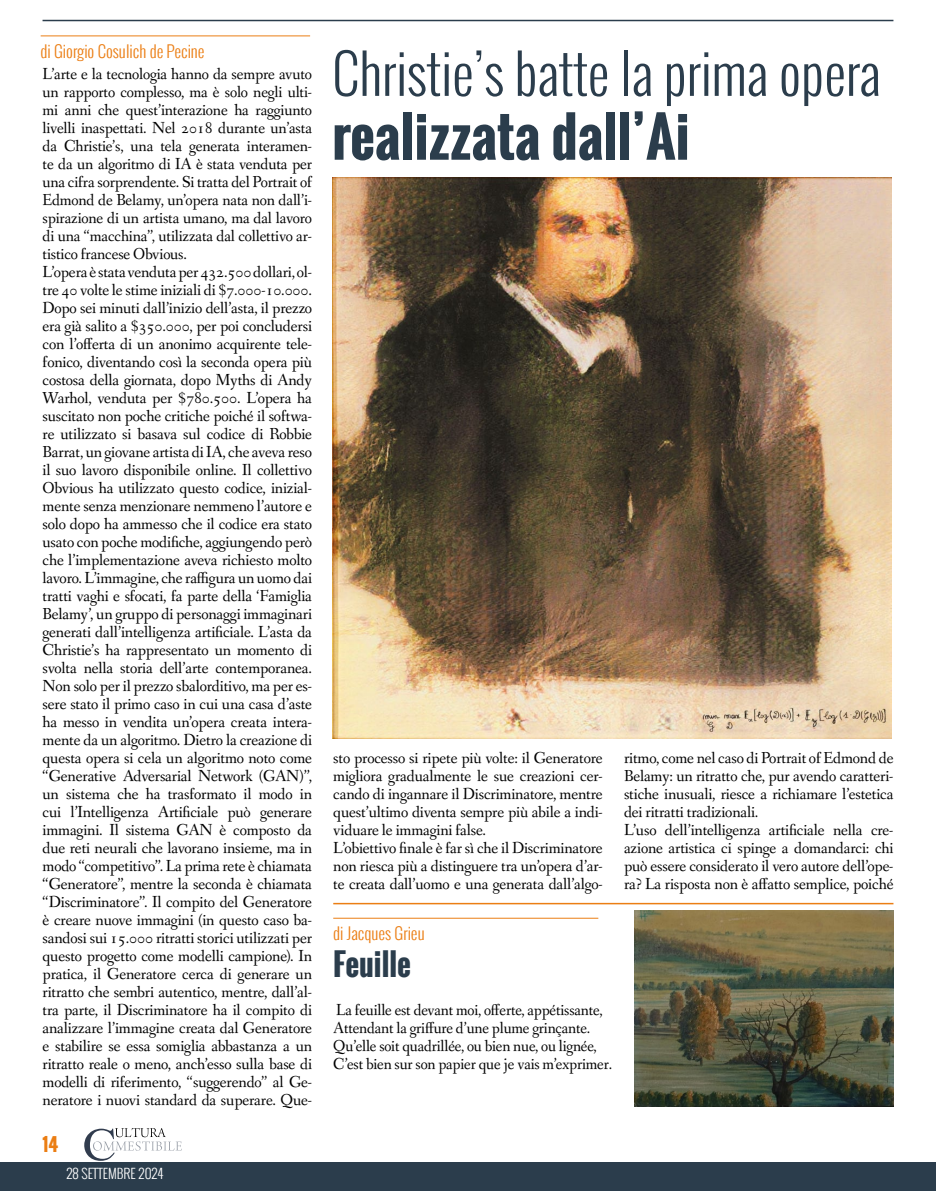
<style>
.page{position:relative;width:936px;height:1191px;background:#fff}
.page>*{position:absolute;margin:0;border:0;box-sizing:border-box;transform-origin:0 0}
.t1{font:300 54px "Oswald";color:#2b3d4c}
.t2{font:700 54px "Oswald";color:#2b3d4c}
.t3{font:700 30px "Oswald";color:#2b3d4c}
.t4{font:700 18px "Oswald";color:#eb7e14}
.t5{font:16.5px/18px "Fanwood Text";letter-spacing:-.01em;color:#000}
.t6{font:16.5px/18px "Fanwood Text";letter-spacing:-.01em;color:#000;scale:.95 1}
.t7{font:300 16.5px "Oswald";color:#eb7e14}
.t8{font:300 13.5px "Oswald";color:#fff}
</style>
<div class="page">
<div style="left:0;top:1162px;width:935px;height:29px;background:#2b3d4c"></div>
<svg style="left:84px;top:1128px;width:98px;height:32px"></svg>
<hr style="left:43px;top:20px;width:850px;height:1px;background:#2b3d4c">
<hr style="left:41px;top:36px;width:269px;height:1px;background:#eb7e14">
<img style="left:332px;top:177px;width:559px;height:562px">
<hr style="left:333px;top:918px;width:265px;height:1px;background:#eb7e14">
<img style="left:634px;top:911px;width:259px;height:195px">
<hr style="left:333px;top:903px;width:560px;height:1px;background:#eb7e14">
<p class="t7" style="left:41px;top:39px;width:165px">di Giorgio Cosulich de Pecine</p>
<h1 class="t1" style="left:332px;top:34px;width:550px">Christie’s batte la prima opera</h1>
<h1 class="t2" style="left:332px;top:96px;width:359px">realizzata dall’Ai</h1>
<p class="t5" style="left:43px;top:65px;width:271px">L’arte e la tecnologia hanno da sempre avuto un rapporto complesso, ma è solo negli ulti&shy;mi anni che quest’interazione ha raggiunto livelli inaspettati. Nel 2018 durante un’asta da Christie’s, una tela generata interamen&shy;te da un algoritmo di IA è stata venduta per una cifra sorprendente. Si tratta del Portrait of Edmond de Belamy, un’opera nata non dall’i&shy;spirazione di un artista umano, ma dal lavoro di una “macchina”, utilizzata dal collettivo ar&shy;tistico francese Obvious.<br>L’opera è stata venduta per 432.500 dollari, ol&shy;tre 40 volte le stime iniziali di $7.000-10.000.<br>Dopo sei minuti dall’inizio dell’asta, il prezzo era già salito a $350.000, per poi concludersi con l’offerta di un anonimo acquirente tele&shy;fonico, diventando così la seconda opera più costosa della giornata, dopo Myths di Andy Warhol, venduta per $780.500. L’opera ha suscitato non poche critiche poiché il softwa&shy;re utilizzato si basava sul codice di Robbie Barrat, un giovane artista di IA, che aveva reso il suo lavoro disponibile online. Il collettivo Obvious ha utilizzato questo codice, inizial&shy;mente senza menzionare nemmeno l’autore e solo dopo ha ammesso che il codice era stato usato con poche modifiche, aggiungendo però che l’implementazione aveva richiesto molto lavoro. L’immagine, che raffigura un uomo dai tratti vaghi e sfocati, fa parte della ‘Famiglia Belamy’, un gruppo di personaggi immaginari generati dall’intelligenza artificiale. L’asta da Christie’s ha rappresentato un momento di svolta nella storia dell’arte contemporanea.<br>Non solo per il prezzo sbalorditivo, ma per es&shy;sere stato il primo caso in cui una casa d’aste ha messo in vendita un’opera creata intera&shy;mente da un algoritmo. Dietro la creazione di questa opera si cela un algoritmo noto come “Generative Adversarial Network (GAN)”, un sistema che ha trasformato il modo in cui l’Intelligenza Artificiale può generare immagini. Il sistema GAN è composto da due reti neurali che lavorano insieme, ma in modo “competitivo”. La prima rete è chiamata “Generatore”, mentre la seconda è chiamata “Discriminatore”. Il compito del Generatore è creare nuove immagini (in questo caso ba&shy;sandosi sui 15.000 ritratti storici utilizzati per questo progetto come modelli campione). In pratica, il Generatore cerca di generare un ritratto che sembri autentico, mentre, dall’al&shy;tra parte, il Discriminatore ha il compito di analizzare l’immagine creata dal Generatore e stabilire se essa somiglia abbastanza a un ritratto reale o meno, anch’esso sulla base di modelli di riferimento, “suggerendo” al Ge&shy;neratore i nuovi standard da superare. Que-</p>
<p class="t5" style="left:333px;top:749px;width:271px">sto processo si ripete più volte: il Generatore migliora gradualmente le sue creazioni cer&shy;cando di ingannare il Discriminatore, mentre quest’ultimo diventa sempre più abile a indi&shy;viduare le immagini false.<br>L’obiettivo finale è far sì che il Discriminatore non riesca più a distinguere tra un’opera d’ar&shy;te creata dall’uomo e una generata dall’algo-</p>
<p class="t5" style="left:624px;top:749px;width:271px">ritmo, come nel caso di Portrait of Edmond de Belamy: un ritratto che, pur avendo caratteri&shy;stiche inusuali, riesce a richiamare l’estetica dei ritratti tradizionali.<br>L’uso dell’intelligenza artificiale nella cre&shy;azione artistica ci spinge a domandarci: chi può essere considerato il vero autore dell’ope&shy;ra? La risposta non è affatto semplice, poiché</p>
<p class="t7" style="left:333px;top:921px;width:93px">di Jacques Grieu</p>
<h2 class="t3" style="left:333px;top:941px;width:79px">Feuille</h2>
<p class="t6" style="left:333px;top:1001px;width:295px">La feuille est devant moi, offerte, appétissante, Attendant la griffure d’une plume grinçante.<br>Qu’elle soit quadrillée, ou bien nue, ou lignée, C’est bien sur son papier que je vais m’exprimer.</p>
<p class="t4" style="left:43px;top:1130px;width:17px">14</p>
<p class="t8" style="left:66px;top:1164px;width:98px">28 SETTEMBRE 2024</p>
</div>
